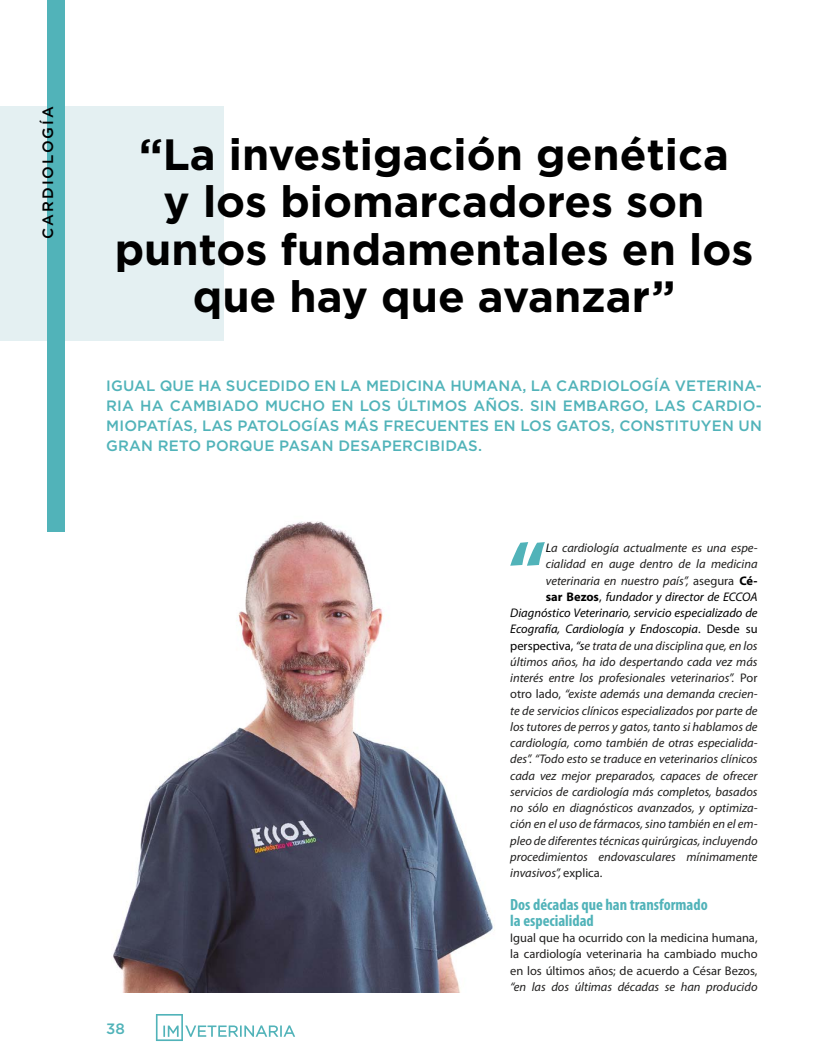
<style>
.page{position:relative;width:815px;height:1063px;background:#fff}
.page>*{position:absolute;margin:0;border:0;box-sizing:border-box;transform-origin:0 0}
.t1{font:700 84.88px "Myriad Pro";color:#51b3b9}
.t2{font:700 43.75px/47.5px "Gotham";color:#000;text-align:center}
.t3{font:700 condensed 16.25px/16.2px "Myriad Pro";color:#51b3b9}
.t4{font:500 15px/20px "Gotham";letter-spacing:.01em;color:#51b3b9;text-align:justify}
.t5{font:500 15px "Gotham";letter-spacing:.13em;color:#000}
.t6{font:italic 12.5px "Myriad Pro";color:#201f1e}
.t7{font:italic 12.5px "Myriad Pro";color:#000}
.t8{font:12.5px/16.2px "Myriad Pro";color:#201f1e;text-align:justify}
.s1{color:#000}
.s2{font-style:normal}
.s3{font-weight:700;font-style:normal;color:#000}
.s4{font-weight:700;font-style:normal}
.s5{font-style:normal;color:#000}
</style>
<div class="page">
<svg style="left:156px;top:1014px;width:139px;height:27px"></svg>
<img style="left:113px;top:521px;width:380px;height:471px">
<div style="left:0;top:106px;width:223px;height:235px;background:#e4f0f2"></div>
<div style="left:47px;top:0;width:18px;height:531px;background:#51b3b9"></div>
<p class="t5" style="left:38px;top:239px;width:134px;rotate:-90deg">CARDIOLOGÍA</p>
<h2 class="t2" style="left:115px;top:130px;width:640px">“La investigación genética<br>y los biomarcadores son puntos fundamentales en los que hay que avanzar”</h2>
<p class="t4" style="left:106px;top:376px;width:657px">IGUAL QUE HA SUCEDIDO EN LA MEDICINA HUMANA, LA CARDIOLOGÍA VETERINA-RIA HA CAMBIADO MUCHO EN LOS ÚLTIMOS AÑOS. SIN EMBARGO, LAS CARDIO-MIOPATÍAS, LAS PATOLOGÍAS MÁS FRECUENTES EN LOS GATOS, CONSTITUYEN UN GRAN RETO PORQUE PASAN DESAPERCIBIDAS.</p>
<p class="t4" style="left:106px;top:1018px;width:20px">38</p>
<h1 class="t1" style="left:508px;top:517px;width:40px">“</h1>
<p class="t6" style="left:546px;top:540px;width:213px"><span class="s1">L</span>a cardiología actualmente es una espe-</p>
<p class="t6" style="left:546px;top:556px;width:213px">cialidad en auge dentro de la medicina</p>
<p class="t6" style="left:546px;top:573px;width:213px">veterinaria en nuestro país”, <span class="s2">asegura</span> <span class="s3">Cé-</span></p>
<p class="t7" style="left:546px;top:589px;width:213px"><span class="s4">sar Bezos</span><span class="s2">,</span> fundador y director de ECCOA</p>
<p class="t7" style="left:510px;top:605px;width:249px">Diagnóstico Veterinario, servicio especializado de</p>
<p class="t7" style="left:510px;top:621px;width:249px">Ecografía, Cardiología y Endoscopia<span class="s2">. Desde su</span></p>
<p class="t6" style="left:510px;top:638px;width:249px"><span class="s5">perspectiva,</span> <span class="s1">“s</span>e trata de una disciplina que, en los</p>
<p class="t6" style="left:510px;top:654px;width:249px">últimos años, ha ido despertando cada vez más</p>
<p class="t6" style="left:510px;top:670px;width:249px">interés entre los profesionales veterinarios”. <span class="s2">Por</span></p>
<p class="t6" style="left:510px;top:686px;width:249px"><span class="s2">otro lado,</span> “existe además una demanda crecien-</p>
<p class="t6" style="left:510px;top:703px;width:249px">te de servicios clínicos especializados por parte de</p>
<p class="t6" style="left:510px;top:719px;width:249px">los tutores de perros y gatos, tanto si hablamos de</p>
<p class="t6" style="left:510px;top:735px;width:249px">cardiología, como también de otras especialida-</p>
<p class="t6" style="left:510px;top:751px;width:249px">des”. “Todo esto se traduce en veterinarios clínicos</p>
<p class="t6" style="left:510px;top:768px;width:249px">cada vez mejor preparados, capaces de ofrecer</p>
<p class="t6" style="left:510px;top:784px;width:249px">servicios de cardiología más completos, basados</p>
<p class="t6" style="left:510px;top:800px;width:249px">no sólo en diagnósticos avanzados, y optimiza-</p>
<p class="t6" style="left:510px;top:816px;width:249px">ción en el uso de fármacos, sino también en el em-</p>
<p class="t6" style="left:510px;top:833px;width:249px">pleo de diferentes técnicas quirúrgicas, incluyendo</p>
<p class="t6" style="left:510px;top:849px;width:249px">procedimientos endovasculares mínimamente</p>
<p class="t6" style="left:510px;top:865px;width:94px">invasivos”, <span class="s2">explica.</span></p>
<h3 class="t3" style="left:510px;top:896px;width:199px">Dos décadas que han transformado la especialidad</h3>
<p class="t8" style="left:510px;top:930px;width:249px">Igual que ha ocurrido con la medicina humana, la cardiología veterinaria ha cambiado mucho en los últimos años; de acuerdo a César Bezos,</p>
<p class="t6" style="left:510px;top:979px;width:249px">“en las dos últimas décadas se han producido</p>
</div>
